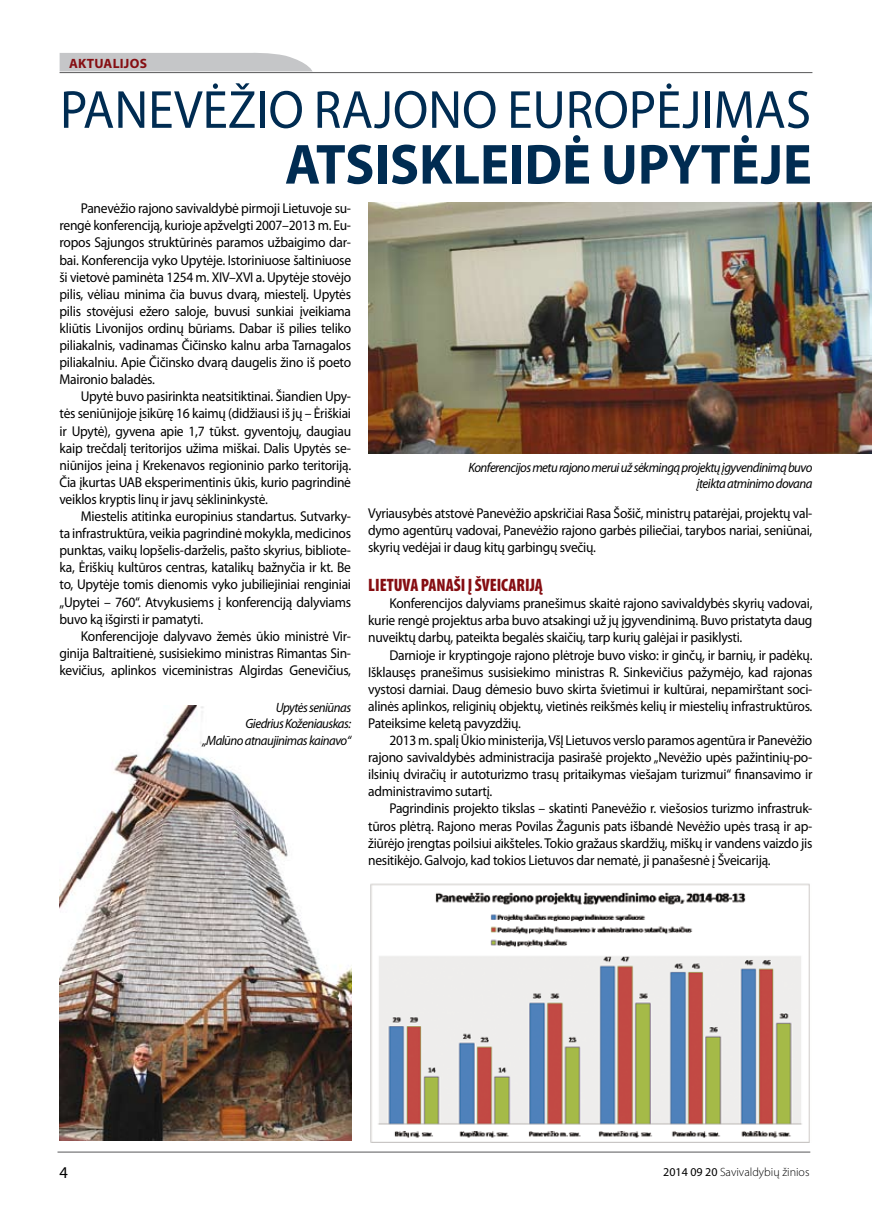
<style>
.page{position:relative;width:872px;height:1212px;background:#fff}
.page>*{position:absolute;margin:0;border:0;box-sizing:border-box;transform-origin:0 0}
.t1{font:700 57px "Myriad Pro";color:#002c52;scale:.95 1}
.t2{font:54px "Myriad Pro";color:#002c52;scale:.95 1}
.t3{font:900 condensed 18px "Myriad Pro";color:#860e12;scale:.95 1}
.t4{font:14.25px/17.1px "Myriad Pro";letter-spacing:-.02em;color:#000;text-align:justify;scale:.95 1}
.t5{font:italic 13.5px/16.2px "Myriad Pro";letter-spacing:-.04em;color:#000;text-align:right;scale:.95 1}
.t6{font:700 13.5px "Myriad Pro";letter-spacing:.02em;color:#860e12}
.t7{font:300 12px "Myriad Pro";color:#000}
.s1{font-weight:400}
</style>
<div class="page">
<hr style="left:60px;top:72px;width:752px;height:1px;background:#58585a">
<svg style="left:60px;top:52px;width:252px;height:19px;background:#cacbcd"></svg>
<hr style="left:57px;top:1152px;width:753px;height:1px;background:#58585a">
<img style="left:60px;top:705px;width:291px;height:436px">
<img style="left:368px;top:203px;width:503px;height:250px">
<img style="left:370px;top:883px;width:440px;height:260px">
<p class="t6" style="left:69px;top:55px;width:79px">AKTUALIJOS</p>
<h2 class="t2" style="left:60px;top:76px;width:792px">Panevėžio rajono europėjimas</h2>
<h1 class="t1" style="left:285px;top:127px;width:30px">ATSISKL</h1>
<h1 class="t1" style="left:480px;top:127px;width:351px">EIDĖ UPYTĖJE</h1>
<p class="t4" style="left:60px;top:200px;width:308px;text-indent:21px">Panevėžio rajono savivaldybė pirmoji Lietuvoje su&shy;rengė konferenciją, kurioje apžvelgti 2007–2013 m. Eu&shy;ropos Sąjungos struktūrinės paramos užbaigimo dar&shy;bai. Konferencija vyko Upytėje. Istoriniuose šaltiniuose ši vietovė paminėta 1254 m. XIV–XVI a. Upytėje stovėjo pilis, vėliau minima čia buvus dvarą, miestelį. Upytės pilis stovėjusi ežero saloje, buvusi sunkiai įveikiama kliūtis Livonijos ordinų būriams. Dabar iš pilies teliko piliakalnis, vadinamas Čičinsko kalnu arba Tarnagalos piliakalniu. Apie Čičinsko dvarą daugelis žino iš poeto Maironio baladės.</p>
<p class="t4" style="left:60px;top:388px;width:308px;text-indent:21px">Upytė buvo pasirinkta neatsitiktinai. Šiandien Upy&shy;tės seniūnijoje įsikūrę 16 kaimų (didžiausi iš jų – Ėriškiai ir Upytė), gyvena apie 1,7 tūkst. gyventojų, daugiau kaip trečdalį teritorijos užima miškai. Dalis Upytės se&shy;niūnijos įeina į Krekenavos regioninio parko teritoriją.<br>Čia įkurtas UAB eksperimentinis ūkis, kurio pagrindinė veiklos kryptis linų ir javų sėklininkystė.</p>
<p class="t4" style="left:60px;top:507px;width:308px;text-indent:21px">Miestelis atitinka europinius standartus. Sutvarky&shy;ta infrastruktūra, veikia pagrindinė mokykla, medicinos punktas, vaikų lopšelis-darželis, pašto skyrius, bibliote&shy;ka, Ėriškių kultūros centras, katalikų bažnyčia ir kt. Be to, Upytėje tomis dienomis vyko jubiliejiniai renginiai „Upytei – 760“. Atvykusiems į konferenciją dalyviams buvo ką išgirsti ir pamatyti.</p>
<p class="t4" style="left:60px;top:627px;width:308px;text-indent:21px">Konferencijoje dalyvavo žemės ūkio ministrė Vir&shy;ginija Baltraitienė, susisiekimo ministras Rimantas Sin&shy;kevičius, aplinkos viceministras Algirdas Genevičius,</p>
<p class="t5" style="left:468px;top:459px;width:364px">Konferencijos metu rajono merui už sėkmingą projektų įgyvendinimą buvo įteikta atminimo dovana</p>
<p class="t4" style="left:368px;top:505px;width:469px">Vyriausybės atstovė Panevėžio apskričiai Rasa Šošič, ministrų patarėjai, projektų val&shy;dymo agentūrų vadovai, Panevėžio rajono garbės piliečiai, tarybos nariai, seniūnai, skyrių vedėjai ir daug kitų garbingų svečių.</p>
<p class="t3" style="left:368px;top:574px;width:185px">LIETUVA PANAŠI Į ŠVEICARIJĄ</p>
<p class="t4" style="left:368px;top:595px;width:469px;text-indent:21px">Konferencijos dalyviams pranešimus skaitė rajono savivaldybės skyrių vadovai, kurie rengė projektus arba buvo atsakingi už jų įgyvendinimą. Buvo pristatyta daug nuveiktų darbų, pateikta begalės skaičių, tarp kurių galėjai ir pasiklysti.</p>
<p class="t4" style="left:368px;top:646px;width:469px;text-indent:21px">Darnioje ir kryptingoje rajono plėtroje buvo visko: ir ginčų, ir barnių, ir padėkų.<br>Išklausęs pranešimus susisiekimo ministras R. Sinkevičius pažymėjo, kad rajonas vystosi darniai. Daug dėmesio buvo skirta švietimui ir kultūrai, nepamirštant soci&shy;alinės aplinkos, religinių objektų, vietinės reikšmės kelių ir miestelių infrastruktūros.<br>Pateiksime keletą pavyzdžių.</p>
<p class="t4" style="left:368px;top:731px;width:469px;text-indent:21px">2013 m. spalį Ūkio ministerija, VšĮ Lietuvos verslo paramos agentūra ir Panevėžio rajono savivaldybės administracija pasirašė projekto „Nevėžio upės pažintinių-po&shy;ilsinių dviračių ir autoturizmo trasų pritaikymas viešajam turizmui“ finansavimo ir administravimo sutartį.</p>
<p class="t4" style="left:368px;top:800px;width:469px;text-indent:21px">Pagrindinis projekto tikslas – skatinti Panevėžio r. viešosios turizmo infrastruk&shy;tūros plėtrą. Rajono meras Povilas Žagunis pats išbandė Nevėžio upės trasą ir ap&shy;žiūrėjo įrengtas poilsiui aikšteles. Tokio gražaus skardžių, miškų ir vandens vaizdo jis nesitikėjo. Galvojo, kad tokios Lietuvos dar nematė, ji panašesnė į Šveicariją.</p>
<p class="t5" style="left:202px;top:699px;width:158px">Upytės seniūnas<br>Giedrius Koženiauskas: „Malūno atnaujinimas kainavo“</p>
<p class="t7" style="left:663px;top:1165px;width:148px"><span class="s1">2014 09 20</span> Savivaldybių žinios</p>
</div>
